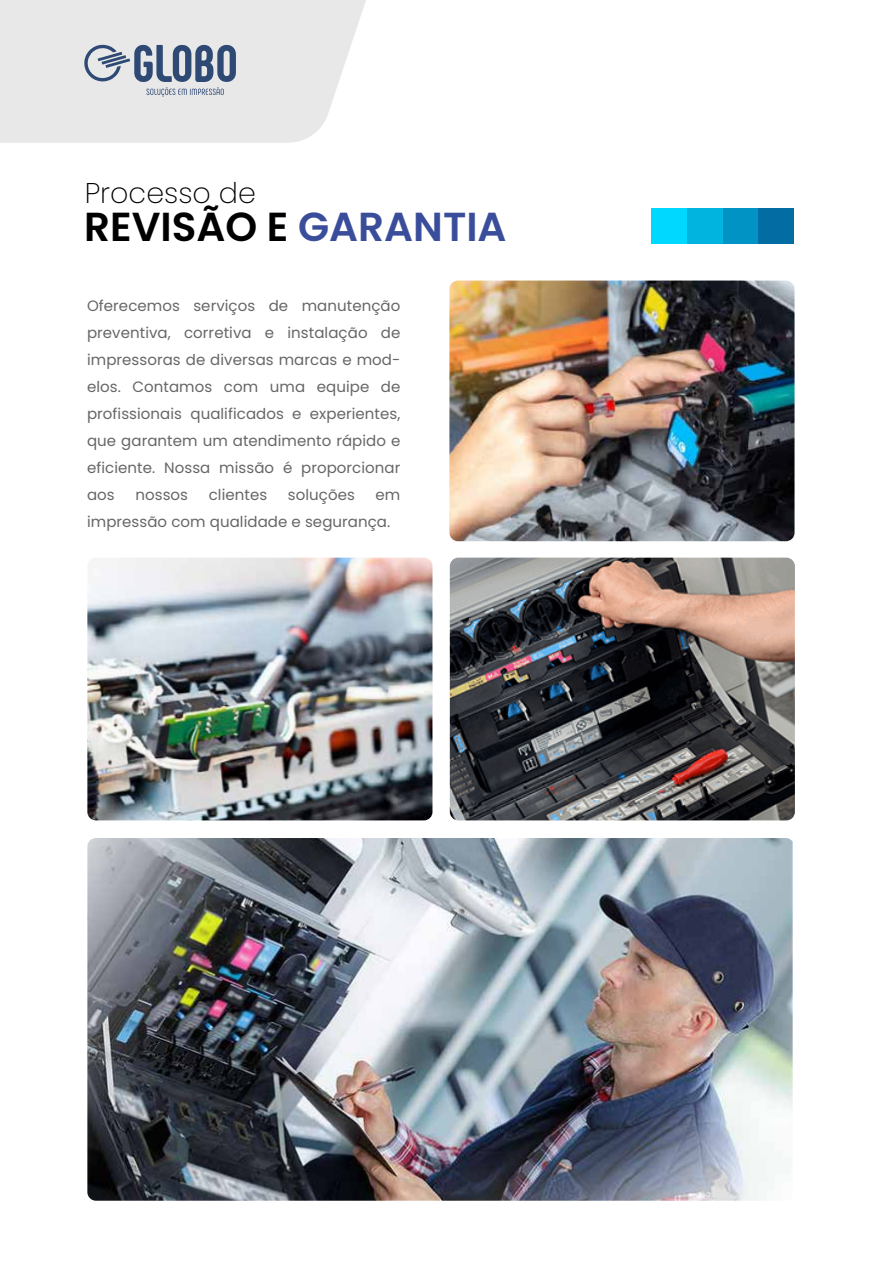
<style>
.page{position:relative;width:893px;height:1263px;background:#fff}
.page>*{position:absolute;margin:0;border:0;box-sizing:border-box;transform-origin:0 0}
.t1{font:600 40.5px "Poppins";color:#000}
.t2{font:200 28.5px "Poppins";color:#000}
.t3{font:15px/27px "Poppins";letter-spacing:.005em;color:#666;text-align:justify}
.s1{color:#3a4d9a}
</style>
<div class="page">
<img style="left:449px;top:281px;width:345px;height:260px">
<svg style="left:0;top:0;width:366px;height:143px;background:#e9e9e9"></svg>
<svg style="left:84px;top:45px;width:152px;height:52px;background:#a5aebe"></svg>
<div style="left:652px;top:208px;width:35px;height:36px;background:#01d8ff"></div>
<div style="left:687px;top:208px;width:36px;height:36px;background:#00b4df"></div>
<div style="left:723px;top:208px;width:35px;height:36px;background:#0193c4"></div>
<div style="left:758px;top:208px;width:36px;height:36px;background:#036da3"></div>
<img style="left:87px;top:558px;width:345px;height:262px">
<img style="left:450px;top:558px;width:345px;height:262px">
<img style="left:87px;top:838px;width:706px;height:363px">
<h2 class="t2" style="left:85px;top:177px;width:173px">Processo de</h2>
<h1 class="t1" style="left:84px;top:203px;width:424px">REVISÃO E <span class="s1">GARANTIA</span></h1>
<p class="t3" style="left:87px;top:292px;width:315px">Oferecemos serviços de manutenção preventiva, corretiva e instalação de impressoras de diversas marcas e mod&shy;elos. Contamos com uma equipe de profissionais qualificados e experientes, que garantem um atendimento rápido e eficiente. Nossa missão é proporcionar aos</p>
<p class="t3" style="left:135px;top:481px;width:54px">nossos</p>
<p class="t3" style="left:209px;top:481px;width:60px">clientes</p>
<p class="t3" style="left:288px;top:481px;width:69px">soluções</p>
<p class="t3" style="left:87px;top:481px;width:315px;text-indent:289px">em impressão com qualidade e segurança.</p>
</div>
